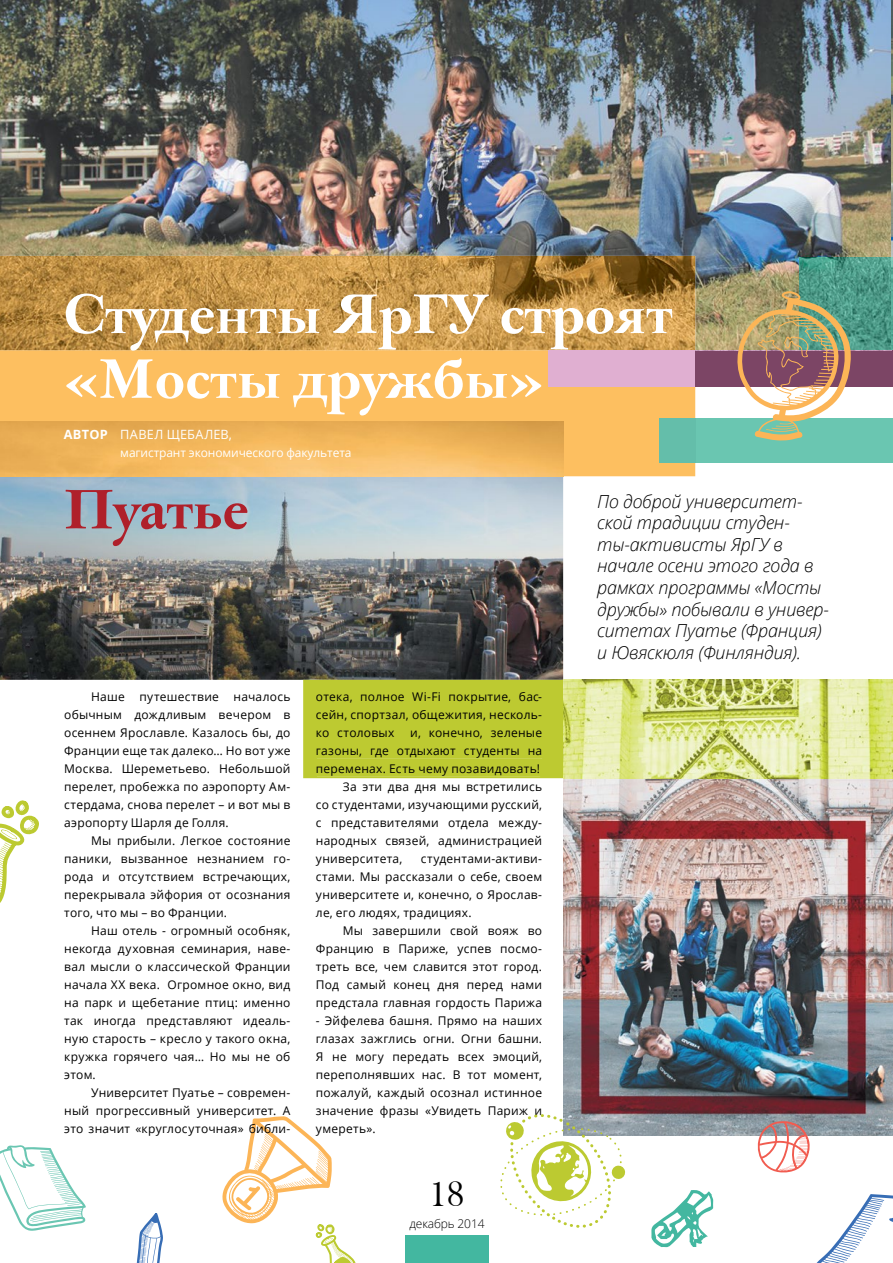
<style>
.page{position:relative;width:893px;height:1263px;background:#fff}
.page>*{position:absolute;margin:0;border:0;box-sizing:border-box;transform-origin:0 0}
.t1{font:700 54px/64.8px "Baskerville 120 Pro";letter-spacing:-.005em;color:#fff}
.t2{font:700 54px "Baskerville 120 Pro";letter-spacing:-.005em;color:#af202a}
.t3{font:36px "Bask Old Face";color:#000}
.t4{font:italic 300 18px/21.6px "Open Sans";letter-spacing:-.01em;color:#000}
.t5{font:12.75px "Open Sans";letter-spacing:.02em;color:#fff}
.t6{font:700 12.75px "Open Sans";letter-spacing:.02em;color:#fff}
.t7{font:12px/18px "Open Sans";letter-spacing:.02em;color:#000;text-align:justify}
.t8{font:12px "Open Sans";letter-spacing:-.01em;color:#fff}
.t9{font:300 12px "Open Sans";letter-spacing:-.01em;color:#000}
</style>
<div class="page">
<div style="left:405px;top:1235px;width:84px;height:28px;background:#43b7a0"></div>
<img style="left:0;top:0;width:892px;height:350px">
<img style="left:0;top:476px;width:563px;height:204px">
<img style="left:892px;top:0;width:1px;height:258px">
<img style="left:563px;top:778px;width:330px;height:357px">
<img style="left:799px;top:258px;width:94px;height:92px">
<svg style="left:0;top:350px;width:695px;height:126px;fill:#fdbf60"></svg>
<img style="left:0;top:256px;width:695px;height:94px">
<svg style="left:303px;top:680px;width:590px;height:98px"></svg>
<div style="left:317px;top:692px;width:225px;height:12px;background:#bdca31"></div>
<div style="left:317px;top:710px;width:225px;height:12px;background:#bdca31"></div>
<div style="left:317px;top:731px;width:225px;height:8px;background:#bdca31"></div>
<div style="left:317px;top:749px;width:225px;height:9px;background:#bdca31"></div>
<div style="left:317px;top:765px;width:223px;height:11px;background:#bdca31"></div>
<div style="left:695px;top:350px;width:198px;height:36px;background:#7c4565"></div>
<img style="left:695px;top:350px;width:198px;height:1px">
<div style="left:549px;top:350px;width:146px;height:36px;background:#e0afd1"></div>
<div style="left:695px;top:418px;width:198px;height:45px;background:#6ac6b1"></div>
<div style="left:659px;top:418px;width:36px;height:45px;background:#64beaa"></div>
<svg style="left:757px;top:1121px;width:53px;height:52px"></svg>
<svg style="left:0;top:800px;width:39px;height:103px"></svg>
<svg style="left:222px;top:1116px;width:134px;height:147px"></svg>
<svg style="left:734px;top:291px;width:117px;height:150px"></svg>
<svg style="left:0;top:1145px;width:86px;height:86px"></svg>
<svg style="left:816px;top:1194px;width:77px;height:69px"></svg>
<svg style="left:136px;top:1213px;width:27px;height:50px"></svg>
<svg style="left:500px;top:1114px;width:126px;height:114px"></svg>
<svg style="left:651px;top:1190px;width:62px;height:57px"></svg>
<h1 class="t1" style="left:64px;top:285px;width:610px">Студенты ЯрГУ строят «Мосты дружбы»</h1>
<p class="t6" style="left:64px;top:425px;width:45px">АВТОР</p>
<p class="t5" style="left:120px;top:426px;width:113px">ПАВЕЛ ЩЕБАЛЕВ,</p>
<p class="t8" style="left:120px;top:444px;width:233px">магистрант экономического факультета</p>
<h1 class="t2" style="left:64px;top:476px;width:186px">Пуатье</h1>
<p class="t7" style="left:64px;top:688px;width:228px;text-indent:27px">Наше путешествие началось обычным дождливым вечером в осеннем Ярославле. Казалось бы, до Франции еще так далеко… Но вот уже Москва. Шереметьево. Небольшой перелет, пробежка по аэропорту Ам&shy;стердама, снова перелет – и вот мы в аэропорту Шарля де Голля.</p>
<p class="t7" style="left:64px;top:832px;width:228px;text-indent:27px">Мы прибыли. Легкое состояние паники, вызванное незнанием го&shy;рода и отсутствием встречающих, перекрывала эйфория от осознания того, что мы – во Франции.</p>
<p class="t7" style="left:64px;top:922px;width:228px;text-indent:27px">Наш отель - огромный особняк, некогда духовная семинария, наве&shy;вал мысли о классической Франции начала ХХ века. Огромное окно, вид на парк и щебетание птиц: именно так иногда представляют идеаль&shy;ную старость – кресло у такого окна, кружка горячего чая… Но мы не об этом.</p>
<p class="t7" style="left:64px;top:1084px;width:228px;text-indent:27px">Университет Пуатье – современ&shy;ный прогрессивный университет. А это значит «круглосуточная» библи-</p>
<p class="t7" style="left:316px;top:688px;width:228px">отека, полное Wi-Fi покрытие, бас&shy;сейн, спортзал, общежития, несколь&shy;ко столовых</p>
<p class="t7" style="left:316px;top:724px;width:228px;text-indent:94px">и, конечно, зеленые газоны, где отдыхают студенты на переменах. Есть чему позавидовать!</p>
<p class="t7" style="left:316px;top:778px;width:228px;text-indent:27px">За эти два дня мы встретились со студентами, изучающими русский, с представителями отдела между&shy;народных связей, администрацией университета,</p>
<p class="t7" style="left:316px;top:850px;width:228px;text-indent:105px">студентами-активи&shy;стами. Мы рассказали о себе, своем университете и, конечно, о Ярослав&shy;ле, его людях, традициях.</p>
<p class="t7" style="left:316px;top:922px;width:228px;text-indent:27px">Мы завершили свой вояж во Францию в Париже, успев посмо&shy;треть все, чем славится этот город.<br>Под самый конец дня перед нами предстала главная гордость Парижа</p>
<p class="t7" style="left:316px;top:1012px;width:228px">- Эйфелева башня. Прямо на наших глазах зажглись огни. Огни башни.<br>Я не могу передать всех эмоций, переполнявших нас. В тот момент, пожалуй, каждый осознал истинное значение фразы «Увидеть Париж и умереть».</p>
<h2 class="t3" style="left:429px;top:1174px;width:37px">18</h2>
<p class="t9" style="left:409px;top:1215px;width:77px">декабрь 2014</p>
<h3 class="t4" style="left:597px;top:489px;width:233px">По доброй университет&shy;ской традиции студен&shy;ты-активисты ЯрГУ в начале осени этого года в рамках программы «Мосты дружбы» побывали в универ&shy;ситетах Пуатье (Франция) и Ювяскюля (Финляндия).</h3>
</div>
